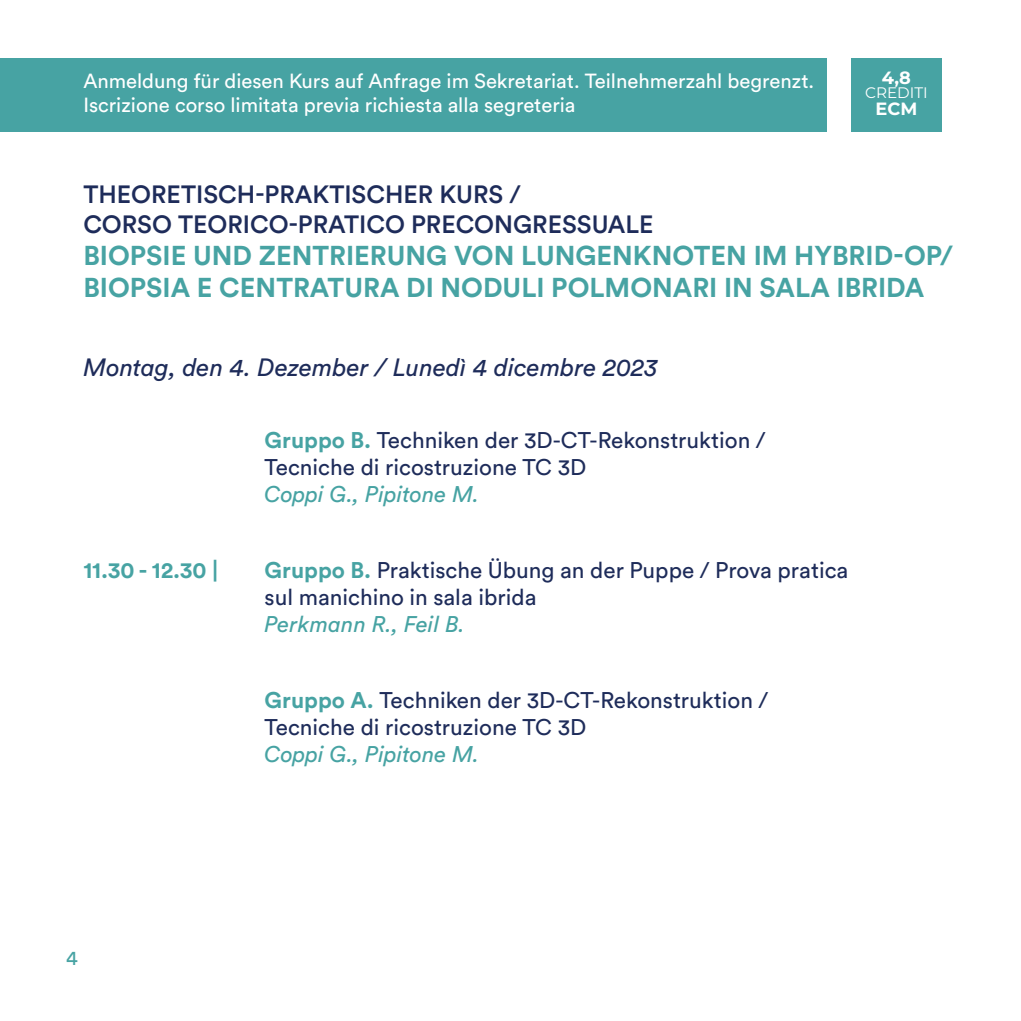
<style>
.page{position:relative;width:1021px;height:1021px;background:#fff}
.page>*{position:absolute;margin:0;border:0;box-sizing:border-box;transform-origin:0 0}
.t1{font:700 27px/32.4px "Circular Std";color:#47a3a3}
.t2{font:500 24.75px/29.7px "Circular Std";color:#1e2c5a}
.t3{font:italic 24.75px "Circular Std";color:#1e2c5a}
.t4{font:22.5px/27px "Circular Std";color:#1e2c5a}
.t5{font:italic 22.5px "Circular Std";color:#47a3a3}
.t6{font:700 22.5px "Circular Std";color:#47a3a3}
.t7{font:20.25px/24.3px "Circular Std";color:#fff}
.t8{font:20.25px "Circular Std";color:#47a3a3}
.t9{font:700 17.78px "Montserrat";color:#fff}
.t10{font:15.3px "Montserrat";color:#fff}
.s1{font-weight:700;color:#47a3a3}
</style>
<div class="page">
<div style="left:0;top:58px;width:826px;height:73px;background:#47a3a3"></div>
<div style="left:850px;top:58px;width:91px;height:73px;background:#47a3a3"></div>
<p class="t7" style="left:83px;top:68px;width:732px">Anmeldung für diesen Kurs auf Anfrage im Sekretariat. Teilnehmerzahl begrenzt.<br>Iscrizione corso limitata previa richiesta alla segreteria</p>
<p class="t9" style="left:881px;top:66px;width:31px">4,8</p>
<p class="t10" style="left:865px;top:83px;width:64px">CREDITI</p>
<p class="t9" style="left:875px;top:96px;width:43px">ECM</p>
<p class="t2" style="left:83px;top:179px;width:571px">THEORETISCH-PRAKTISCHER KURS /<br>CORSO TEORICO-PRATICO PRECONGRESSUALE</p>
<p class="t1" style="left:83px;top:239px;width:871px">BIOPSIE UND ZENTRIERUNG VON LUNGENKNOTEN IM HYBRID-OP/<br>BIOPSIA E CENTRATURA DI NODULI POLMONARI IN SALA IBRIDA</p>
<p class="t3" style="left:83px;top:352px;width:576px">Montag, den 4. Dezember / Lunedì 4 dicembre 2023</p>
<p class="t4" style="left:264px;top:426px;width:502px"><span class="s1">Gruppo B.</span> Techniken der 3D-CT-Rekonstruktion /<br>Tecniche di ricostruzione TC 3D</p>
<p class="t5" style="left:264px;top:480px;width:216px">Coppi G., Pipitone M.</p>
<p class="t6" style="left:83px;top:555px;width:136px">11.30 - 12.30 |</p>
<p class="t4" style="left:264px;top:556px;width:585px"><span class="s1">Gruppo B.</span> Praktische Übung an der Puppe / Prova pratica sul manichino in sala ibrida</p>
<p class="t5" style="left:264px;top:610px;width:202px">Perkmann R., Feil B.</p>
<p class="t8" style="left:66px;top:945px;width:13px">4</p>
<p class="t4" style="left:264px;top:686px;width:505px"><span class="s1">Gruppo A.</span> Techniken der 3D-CT-Rekonstruktion /<br>Tecniche di ricostruzione TC 3D</p>
<p class="t5" style="left:264px;top:740px;width:216px">Coppi G., Pipitone M.</p>
</div>
